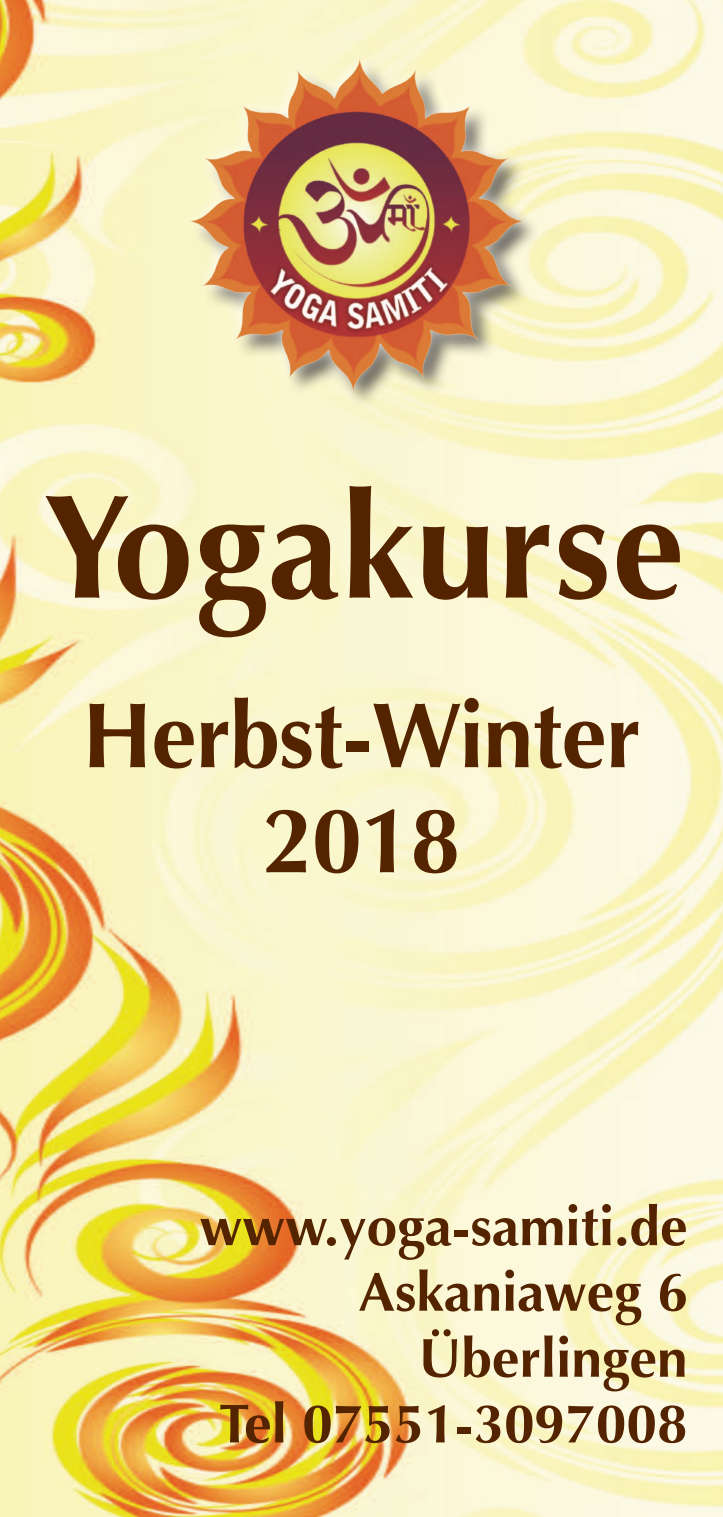
<style>
.page{position:relative;width:723px;height:1517px;background:#fff}
.page>*{position:absolute;margin:0;border:0;box-sizing:border-box;transform-origin:0 0}
.t1{font:700 148.5px "Optima";letter-spacing:.01em;color:#542300}
.t2{font:700 92.75px "Optima";letter-spacing:-.01em;color:#542300}
.t3{font:700 55px/66px "Optima";color:#542300;text-align:right}
</style>
<div class="page">
<img style="left:0;top:0;width:723px;height:1517px">
<div style="left:185px;top:54px;width:354px;height:353px;background:#231f20;opacity:.75"></div>
<div style="left:172px;top:42px;width:358px;height:356px;background:#fff;opacity:.75"></div>
<img style="left:188px;top:58px;width:336px;height:334px">
<p class="t1" style="left:42px;top:461px;width:643px">Yogakurse</p>
<p class="t2" style="left:82px;top:682px;width:560px">Herbst-Winter</p>
<p class="t2" style="left:263px;top:787px;width:199px">2018</p>
<p class="t3" style="left:199px;top:1194px;width:489px">www.yoga-samiti.de</p>
<p class="t3" style="left:358px;top:1259px;width:331px">Askaniaweg 6<br>Überlingen</p>
<p class="t3" style="left:219px;top:1391px;width:470px">Tel 07551-3097008</p>
</div>
